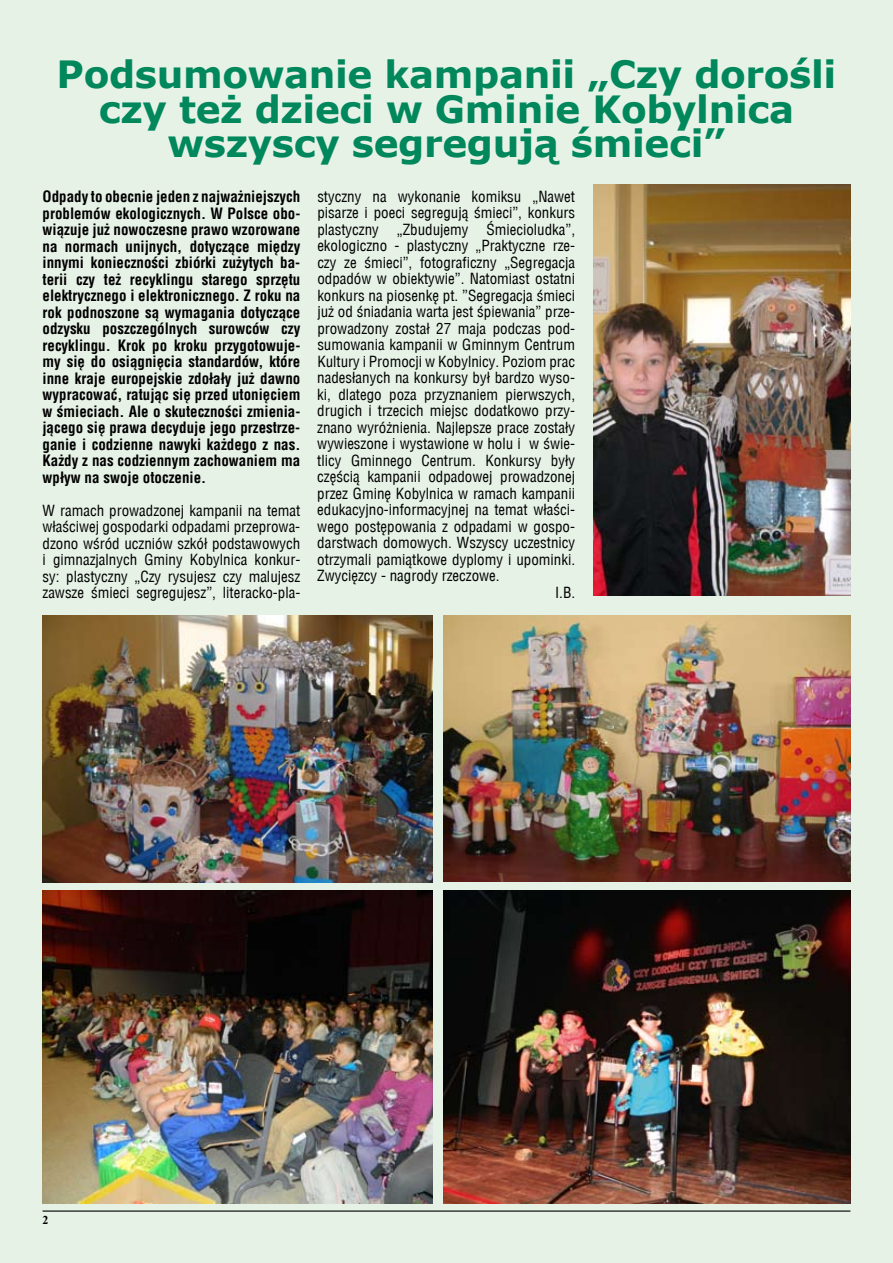
<style>
.page{position:relative;width:893px;height:1263px;background:#e7f2e7}
.page>*{position:absolute;margin:0;border:0;box-sizing:border-box;transform-origin:0 0}
.t1{font:700 37.5px/34.5px "Verdana";letter-spacing:-.01em;color:#00875b;text-align:center}
.t2{font:15px/16.5px "Switzerland Condensed";color:#000;text-align:justify}
.t3{font:700 15px/16.5px "Switzerland Condensed";color:#000;text-align:justify}
.t4{font:700 12px "Times New Roman";color:#000}
</style>
<div class="page">
<img style="left:593px;top:184px;width:257px;height:411px">
<img style="left:43px;top:615px;width:390px;height:267px">
<img style="left:443px;top:615px;width:407px;height:267px">
<img style="left:443px;top:891px;width:407px;height:312px">
<img style="left:43px;top:891px;width:390px;height:312px">
<hr style="left:43px;top:1210px;width:807px;height:1px;background:#000">
<h1 class="t1" style="left:57px;top:56px;width:781px">Podsumowanie kampanii „Czy dorośli czy też dzieci w Gminie Kobylnica wszyscy segregują śmieci”</h1>
<p class="t3" style="left:43px;top:188px;width:259px">Odpady to obecnie jeden z najważniejszych problemów ekologicznych. W Polsce obo&shy;wiązuje już nowoczesne prawo wzorowane na normach unijnych, dotyczące między innymi konieczności zbiórki zużytych ba&shy;terii czy też recyklingu starego sprzętu elektrycznego i elektronicznego. Z roku na rok podnoszone są wymagania dotyczące odzysku poszczególnych surowców czy recyklingu. Krok po kroku przygotowuje&shy;my się do osiągnięcia standardów, które inne kraje europejskie zdołały już dawno wypracować, ratując się przed utonięciem w śmieciach. Ale o skuteczności zmienia&shy;jącego się prawa decyduje jego przestrze&shy;ganie i codzienne nawyki każdego z nas.<br>Każdy z nas codziennym zachowaniem ma wpływ na swoje otoczenie.</p>
<p class="t2" style="left:43px;top:502px;width:259px">W ramach prowadzonej kampanii na temat właściwej gospodarki odpadami przeprowa&shy;dzono wśród uczniów szkół podstawowych i gimnazjalnych Gminy Kobylnica konkur&shy;sy: plastyczny „Czy rysujesz czy malujesz zawsze śmieci segregujesz”, literacko-pla-</p>
<p class="t2" style="left:317px;top:188px;width:259px">styczny na wykonanie komiksu „Nawet</p>
<p class="t2" style="left:317px;top:205px;width:259px">pisarze i poeci segregują śmieci”, konkurs</p>
<p class="t2" style="left:317px;top:221px;width:259px">plastyczny „Zbudujemy Śmiecioludka”,</p>
<p class="t2" style="left:317px;top:238px;width:259px">ekologiczno - plastyczny „Praktyczne rze-</p>
<p class="t2" style="left:317px;top:254px;width:259px">czy ze śmieci”, fotograficzny „Segregacja</p>
<p class="t2" style="left:317px;top:271px;width:259px">odpadów w obiektywie”. Natomiast ostatni</p>
<p class="t2" style="left:317px;top:287px;width:259px">konkurs na piosenkę pt. ”Segregacja śmieci</p>
<p class="t2" style="left:317px;top:304px;width:259px">już od śniadania warta jest śpiewania” prze-</p>
<p class="t2" style="left:317px;top:320px;width:259px">prowadzony został 27 maja podczas pod-</p>
<p class="t2" style="left:317px;top:337px;width:259px">sumowania kampanii w Gminnym Centrum</p>
<p class="t2" style="left:317px;top:353px;width:259px">Kultury i Promocji w Kobylnicy. Poziom prac</p>
<p class="t2" style="left:317px;top:370px;width:259px">nadesłanych na konkursy był bardzo wyso-</p>
<p class="t2" style="left:317px;top:386px;width:259px">ki, dlatego poza przyznaniem pierwszych,</p>
<p class="t2" style="left:317px;top:403px;width:259px">drugich i trzecich miejsc dodatkowo przy-</p>
<p class="t2" style="left:317px;top:419px;width:259px">znano wyróżnienia. Najlepsze prace zostały</p>
<p class="t2" style="left:317px;top:436px;width:259px">wywieszone i wystawione w holu i w świe-</p>
<p class="t2" style="left:317px;top:452px;width:259px">tlicy Gminnego Centrum. Konkursy były</p>
<p class="t2" style="left:317px;top:469px;width:259px">częścią kampanii odpadowej prowadzonej</p>
<p class="t2" style="left:317px;top:485px;width:259px">przez Gminę Kobylnica w ramach kampanii</p>
<p class="t2" style="left:317px;top:502px;width:259px">edukacyjno-informacyjnej na temat właści-</p>
<p class="t2" style="left:317px;top:518px;width:259px">wego postępowania z odpadami w gospo-</p>
<p class="t2" style="left:317px;top:535px;width:259px">darstwach domowych. Wszyscy uczestnicy</p>
<p class="t2" style="left:317px;top:551px;width:259px">otrzymali pamiątkowe dyplomy i upominki.</p>
<p class="t2" style="left:317px;top:568px;width:184px">Zwycięzcy - nagrody rzeczowe.</p>
<p class="t2" style="left:555px;top:584px;width:22px">I.B.</p>
<p class="t4" style="left:43px;top:1212px;width:7px">2</p>
</div>
